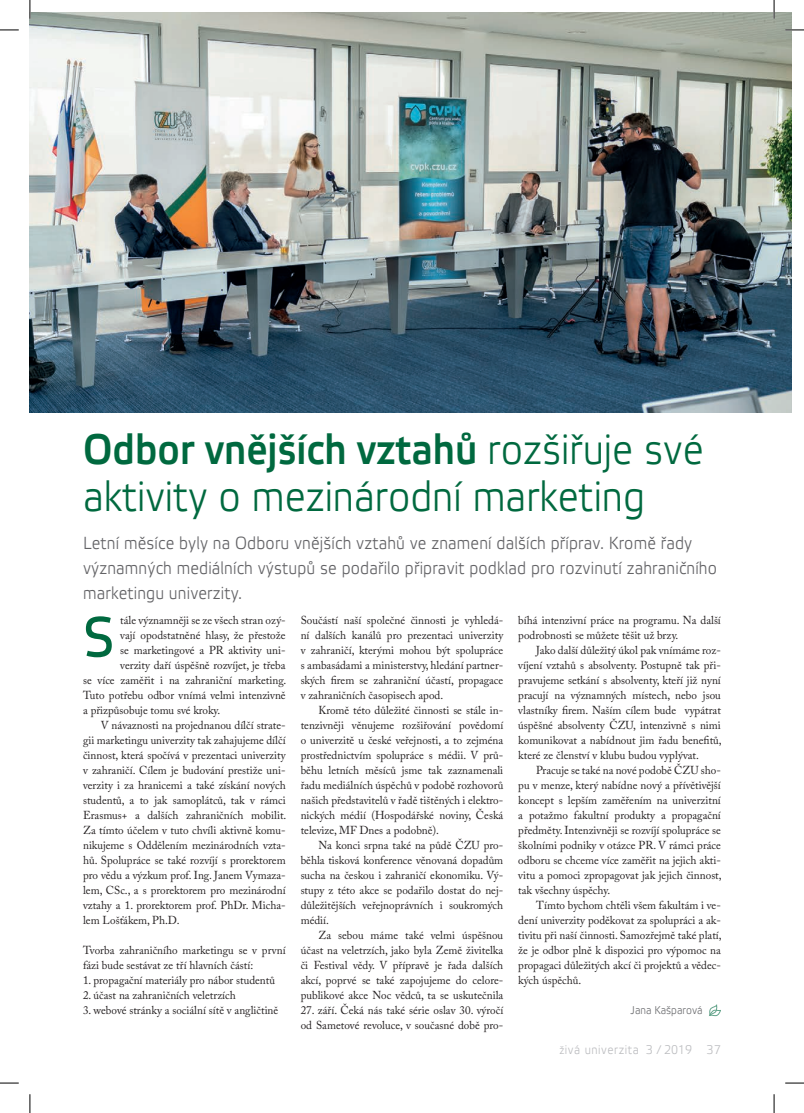
<style>
.page{position:relative;width:804px;height:1113px;background:#fff}
.page>*{position:absolute;margin:0;border:0;box-sizing:border-box;transform-origin:0 0}
.t1{font:56.25px "Etelka Text";color:#00693f;scale:.9 1}
.t2{font:300 42.5px/47.5px "Etelka";color:#00693f;scale:.9 1}
.t3{font:300 17.5px/25px "Etelka";letter-spacing:.01em;color:#636366;scale:.9 1}
.t4{font:300 12.5px "Etelka";letter-spacing:.05em;color:#bcbdc0;scale:.9 1}
.t5{font:11.5px/15px "Adobe Caslon Pro";color:#231f20;text-align:justify}
.t6{font:300 11.25px "Etelka";color:#6c6d70;scale:.9 1}
.s1{font-weight:500}
.s2{font-size:11.25px}
</style>
<div class="page">
<svg style="left:709px;top:1004px;width:12px;height:13px"></svg>
<img style="left:30px;top:12px;width:762px;height:401px">
<svg style="left:0;top:29px;width:19px;height:2px"></svg>
<svg style="left:785px;top:29px;width:19px;height:2px"></svg>
<svg style="left:0;top:1082px;width:19px;height:1px"></svg>
<svg style="left:785px;top:1082px;width:19px;height:1px"></svg>
<svg style="left:29px;top:0;width:2px;height:19px"></svg>
<svg style="left:29px;top:1094px;width:2px;height:18px"></svg>
<svg style="left:773px;top:0;width:2px;height:19px"></svg>
<svg style="left:773px;top:1094px;width:2px;height:18px"></svg>
<h2 class="t2" style="left:83px;top:426px;width:691px"><span class="s1">Odbor vnějších vztahů</span> rozšiřuje své aktivity o mezinárodní marketing</h2>
<h3 class="t3" style="left:83px;top:530px;width:706px">Letní měsíce byly na Odboru vnějších vztahů ve znamení dalších příprav. Kromě řady významných mediálních výstupů se podařilo připravit podklad pro rozvinutí zahraničního marketingu univerzity.</h3>
<p class="t5" style="left:120px;top:612px;width:167px">tále významněji se ze všech stran ozý-</p>
<p class="t5" style="left:120px;top:627px;width:167px">vají opodstatněné hlasy, že přestože</p>
<p class="t5" style="left:120px;top:642px;width:167px">se marketingové a PR aktivity uni-</p>
<p class="t5" style="left:120px;top:657px;width:167px">verzity daří úspěšně rozvíjet, je třeba</p>
<p class="t5" style="left:83px;top:672px;width:205px">se více zaměřit i na zahraniční marketing.</p>
<p class="t5" style="left:83px;top:687px;width:204px">Tuto potřebu odbor vnímá velmi intenzivně</p>
<p class="t5" style="left:83px;top:702px;width:139px">a přizpůsobuje tomu své kroky.</p>
<p class="t5" style="left:101px;top:717px;width:186px">V návaznosti na projednanou dílčí strate-</p>
<p class="t5" style="left:83px;top:732px;width:204px">gii marketingu univerzity tak zahajujeme dílčí</p>
<p class="t5" style="left:83px;top:747px;width:204px">činnost, která spočívá v prezentaci univerzity</p>
<p class="t5" style="left:83px;top:762px;width:204px">v zahraničí. Cílem je budování prestiže uni-</p>
<p class="t5" style="left:83px;top:777px;width:204px">verzity i za hranicemi a také získání nových</p>
<p class="t5" style="left:83px;top:792px;width:204px">studentů, a to jak samoplátců, tak v rámci</p>
<p class="t5" style="left:83px;top:807px;width:205px">Erasmus+ a dalších zahraničních mobilit.</p>
<p class="t5" style="left:83px;top:822px;width:204px">Za tímto účelem v tuto chvíli aktivně komu-</p>
<p class="t5" style="left:83px;top:837px;width:204px">nikujeme s Oddělením mezinárodních vzta-</p>
<p class="t5" style="left:83px;top:852px;width:204px">hů. Spolupráce se také rozvíjí s prorektorem</p>
<p class="t5" style="left:83px;top:867px;width:204px">pro vědu a výzkum prof. Ing. Janem Vymaza-</p>
<p class="t5" style="left:83px;top:882px;width:204px">lem, CSc., a s prorektorem pro mezinárodní</p>
<p class="t5" style="left:83px;top:897px;width:204px">vztahy a 1. prorektorem prof. PhDr. Micha-</p>
<p class="t5" style="left:83px;top:912px;width:98px">lem Lošťákem, Ph.D.</p>
<p class="t5" style="left:83px;top:942px;width:204px">Tvorba zahraničního marketingu se v první fázi bude sestávat ze tří hlavních částí:</p>
<p class="t5" style="left:83px;top:972px;width:193px">1. propagační materiály pro nábor studentů</p>
<p class="t5" style="left:83px;top:987px;width:154px">2. účast na zahraničních veletrzích</p>
<p class="t5" style="left:83px;top:1002px;width:197px">3. webové stránky a sociální sítě v angličtině</p>
<h1 class="t1" style="left:83px;top:602px;width:37px">S</h1>
<p class="t5" style="left:301px;top:612px;width:204px">Součástí naší společné činnosti je vyhledá&shy;ní dalších kanálů pro prezentaci univerzity v zahraničí, kterými mohou být spolupráce s ambasádami a ministerstvy, hledání partner&shy;ských firem se zahraniční účastí, propagace v zahraničních časopisech apod.</p>
<p class="t5" style="left:301px;top:702px;width:204px;text-indent:18px">Kromě této důležité činnosti se stále in&shy;tenzivněji věnujeme rozšiřování povědomí o univerzitě u české veřejnosti, a to zejména prostřednictvím spolupráce s médii. V prů&shy;běhu letních měsíců jsme tak zaznamenali řadu mediálních úspěchů v podobě rozhovorů našich představitelů v řadě tištěných i elektro&shy;nických médií (Hospodářské noviny, Česká televize, MF Dnes a podobně).</p>
<p class="t5" style="left:301px;top:837px;width:204px;text-indent:18px">Na konci srpna také na půdě ČZU pro&shy;běhla tisková konference věnovaná dopadům sucha na českou i zahraničí ekonomiku. Vý&shy;stupy z této akce se podařilo dostat do nej&shy;důležitějších veřejnoprávních i soukromých médií.</p>
<p class="t5" style="left:301px;top:927px;width:204px;text-indent:18px">Za sebou máme také velmi úspěšnou účast na veletrzích, jako byla Země živitelka či Festival vědy. V přípravě je řada dalších akcí, poprvé se také zapojujeme do celore&shy;publikové akce Noc vědců, ta se uskutečnila</p>
<p class="t5" style="left:301px;top:1002px;width:204px">27. září. Čeká nás také série oslav 30. výročí od Sametové revoluce, v současné době pro-</p>
<p class="t5" style="left:518px;top:612px;width:204px">bíhá intenzivní práce na programu. Na další podrobnosti se můžete těšit už brzy.</p>
<p class="t5" style="left:518px;top:642px;width:205px;text-indent:18px">Jako další důležitý úkol pak vnímáme roz&shy;víjení vztahů s absolventy. Postupně tak při&shy;pravujeme setkání s absolventy, kteří již nyní pracují na významných místech, nebo jsou vlastníky firem. Naším cílem bude vypátrat úspěšné absolventy ČZU, intenzivně s nimi komunikovat a nabídnout jim řadu benefitů, které ze členství v klubu budou vyplývat.</p>
<p class="t5" style="left:518px;top:762px;width:205px;text-indent:18px">Pracuje se také na nové podobě ČZU sho&shy;pu v menze, který nabídne nový a přívětivější koncept s lepším zaměřením na univerzitní a potažmo fakultní produkty a propagační předměty. Intenzivněji se rozvíjí spolupráce se školními podniky v otázce PR. V rámci práce odboru se chceme více zaměřit na jejich akti&shy;vitu a pomoci zpropagovat jak jejich činnost, tak všechny úspěchy.</p>
<p class="t5" style="left:518px;top:897px;width:205px;text-indent:18px">Tímto bychom chtěli všem fakultám i ve&shy;dení univerzity poděkovat za spolupráci a ak&shy;tivitu při naší činnosti. Samozřejmě také platí, že je odbor plně k dispozici pro výpomoc na propagaci důležitých akcí či projektů a vědec&shy;kých úspěchů.</p>
<p class="t6" style="left:630px;top:1002px;width:82px">Jana Kašparová</p>
<p class="t4" style="left:559px;top:1041px;width:181px"><span class="s2">ž</span>ivá univerzita 3 / 2019 37</p>
</div>
